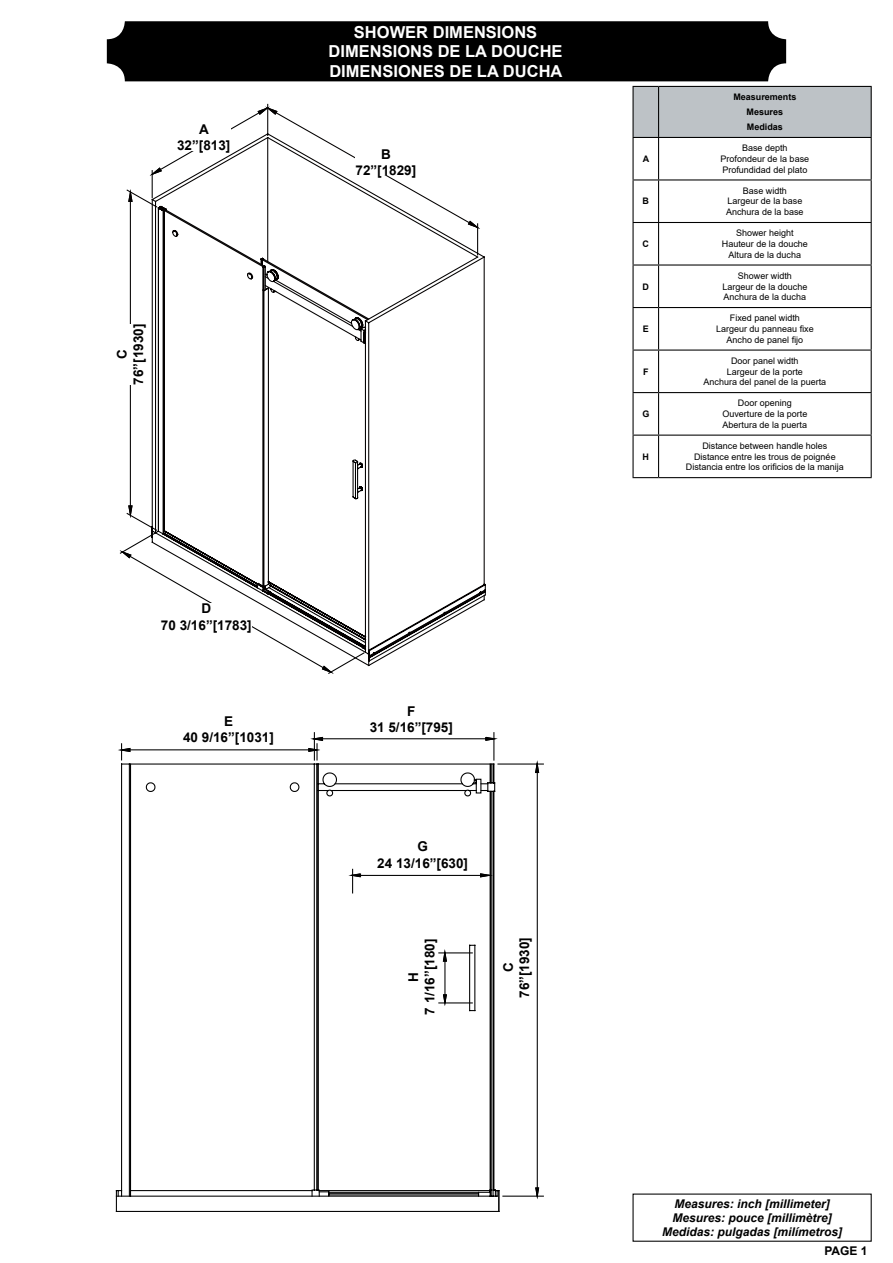
<style>
.page{position:relative;width:893px;height:1263px;background:#fff}
.page>*{position:absolute;margin:0;border:0;box-sizing:border-box;transform-origin:0 0}
.t1{font:700 16.5px/19.8px "Arial";color:#fff;text-align:center}
.t2{font:700 13.5px/16.2px "Arial";color:#000;text-align:center}
.t3{font:italic 700 12px/14.4px "Arial";color:#000;text-align:center}
.t4{font:700 12px "Arial";color:#000}
.t5{font:9px/10.8px "Arial";color:#000;text-align:center}
.t6{font:700 9px/15px "Arial";color:#000;text-align:center}
</style>
<div class="page">
<div style="left:107px;top:21px;width:679px;height:60px;background:#000;border-radius:18px"></div>
<hr style="left:658px;top:223px;width:1px;height:41px;background:#000">
<hr style="left:658px;top:266px;width:1px;height:41px;background:#000">
<hr style="left:658px;top:308px;width:1px;height:41px;background:#000">
<hr style="left:658px;top:351px;width:1px;height:41px;background:#000">
<hr style="left:658px;top:393px;width:1px;height:42px;background:#000">
<hr style="left:658px;top:436px;width:1px;height:41px;background:#000">
<hr style="left:659px;top:86px;width:213px;height:1px;background:#000">
<hr style="left:871px;top:87px;width:1px;height:50px;background:#000">
<div style="left:632px;top:86px;width:239px;height:52px;background:#bdc2c6"></div>
<hr style="left:632px;top:138px;width:2px;height:41px;background:#000">
<svg style="left:632px;top:179px;width:26px;height:1px"></svg>
<hr style="left:632px;top:180px;width:2px;height:42px;background:#000">
<svg style="left:632px;top:222px;width:26px;height:1px"></svg>
<hr style="left:632px;top:223px;width:2px;height:41px;background:#000">
<hr style="left:871px;top:223px;width:1px;height:41px;background:#000">
<hr style="left:632px;top:264px;width:27px;height:2px;background:#000">
<hr style="left:632px;top:266px;width:2px;height:41px;background:#000">
<hr style="left:659px;top:264px;width:213px;height:2px;background:#000">
<hr style="left:871px;top:266px;width:1px;height:41px;background:#000">
<svg style="left:632px;top:307px;width:27px;height:1px"></svg>
<hr style="left:632px;top:308px;width:2px;height:41px;background:#000">
<hr style="left:659px;top:307px;width:213px;height:1px;background:#000">
<hr style="left:871px;top:308px;width:1px;height:41px;background:#000">
<hr style="left:632px;top:349px;width:27px;height:2px;background:#000">
<hr style="left:632px;top:351px;width:2px;height:41px;background:#000">
<hr style="left:659px;top:349px;width:213px;height:2px;background:#000">
<hr style="left:871px;top:351px;width:1px;height:41px;background:#000">
<svg style="left:632px;top:392px;width:27px;height:1px"></svg>
<hr style="left:632px;top:393px;width:2px;height:42px;background:#000">
<hr style="left:659px;top:392px;width:213px;height:1px;background:#000">
<hr style="left:871px;top:393px;width:1px;height:42px;background:#000">
<svg style="left:632px;top:435px;width:27px;height:1px"></svg>
<hr style="left:632px;top:436px;width:2px;height:41px;background:#000">
<hr style="left:659px;top:435px;width:213px;height:1px;background:#000">
<hr style="left:871px;top:436px;width:1px;height:41px;background:#000">
<svg style="left:632px;top:477px;width:27px;height:1px"></svg>
<hr style="left:659px;top:477px;width:213px;height:1px;background:#000">
<hr style="left:658px;top:137px;width:214px;height:1px;background:#000">
<hr style="left:871px;top:138px;width:1px;height:41px;background:#000">
<hr style="left:658px;top:179px;width:214px;height:1px;background:#000">
<hr style="left:871px;top:180px;width:1px;height:42px;background:#000">
<hr style="left:658px;top:222px;width:214px;height:1px;background:#000">
<hr style="left:658px;top:138px;width:1px;height:41px;background:#000">
<hr style="left:658px;top:180px;width:1px;height:42px;background:#000">
<svg style="left:115px;top:763px;width:425px;height:449px"></svg>
<svg style="left:121px;top:902px;width:359px;height:295px"></svg>
<svg style="left:115px;top:732px;width:386px;height:170px"></svg>
<svg style="left:119px;top:105px;width:364px;height:569px"></svg>
<h2 class="t2" style="left:177px;top:122px;width:55px">A<br>32”[813]</h2>
<h2 class="t2" style="left:114px;top:385px;width:62px;rotate:-90deg">C<br>76”[1930]</h2>
<h1 class="t1" style="left:329px;top:22px;width:236px">SHOWER DIMENSIONS<br>DIMENSIONS DE LA DOUCHE<br>DIMENSIONES DE LA DUCHA</h1>
<h2 class="t2" style="left:355px;top:146px;width:62px">B<br>72”[1829]</h2>
<h2 class="t2" style="left:161px;top:601px;width:92px">D<br>70 3/16”[1783]</h2>
<h2 class="t2" style="left:183px;top:713px;width:92px">E<br>40 9/16”[1031]</h2>
<h2 class="t2" style="left:370px;top:703px;width:85px">F<br>31 5/16”[795]</h2>
<h2 class="t2" style="left:377px;top:839px;width:92px">G<br>24 13/16”[630]</h2>
<h2 class="t2" style="left:405px;top:1014px;width:77px;rotate:-90deg">H<br>7 1/16”[180]</h2>
<h2 class="t2" style="left:500px;top:998px;width:62px;rotate:-90deg">C<br>76”[1930]</h2>
<p class="t6" style="left:733px;top:90px;width:65px">Measurements<br>Mesures<br>Medidas</p>
<p class="t6" style="left:643px;top:151px;width:8px">A</p>
<p class="t5" style="left:721px;top:143px;width:90px">Base depth<br>Profondeur de la base<br>Profundidad del plato</p>
<p class="t6" style="left:643px;top:194px;width:8px">B</p>
<p class="t5" style="left:726px;top:185px;width:79px">Base width<br>Largeur de la base<br>Anchura de la base</p>
<p class="t6" style="left:643px;top:236px;width:8px">C</p>
<p class="t5" style="left:722px;top:228px;width:88px">Shower height<br>Hauteur de la douche<br>Altura de la ducha</p>
<p class="t6" style="left:643px;top:279px;width:8px">D</p>
<p class="t5" style="left:722px;top:270px;width:87px">Shower width<br>Largeur de la douche<br>Anchura de la ducha</p>
<p class="t6" style="left:643px;top:321px;width:8px">E</p>
<p class="t5" style="left:716px;top:313px;width:99px">Fixed panel width<br>Largeur du panneau fixe<br>Ancho de panel fijo</p>
<p class="t6" style="left:643px;top:364px;width:7px">F</p>
<p class="t5" style="left:704px;top:355px;width:124px">Door panel width<br>Largeur de la porte<br>Anchura del panel de la puerta</p>
<p class="t6" style="left:642px;top:406px;width:9px">G</p>
<p class="t5" style="left:722px;top:398px;width:87px">Door opening<br>Ouverture de la porte<br>Abertura de la puerta</p>
<p class="t6" style="left:643px;top:449px;width:8px">H</p>
<p class="t5" style="left:686px;top:440px;width:160px">Distance between handle holes<br>Distance entre les trous de poignée<br>Distancia entre los orificios de la manija</p>
<h3 class="t3" style="left:662px;top:1196px;width:182px">Measures: inch [millimeter]<br>Mesures: pouce [millimètre]<br>Medidas: pulgadas [milímetros]</h3>
<h3 class="t4" style="left:824px;top:1242px;width:45px">PAGE 1</h3>
</div>
